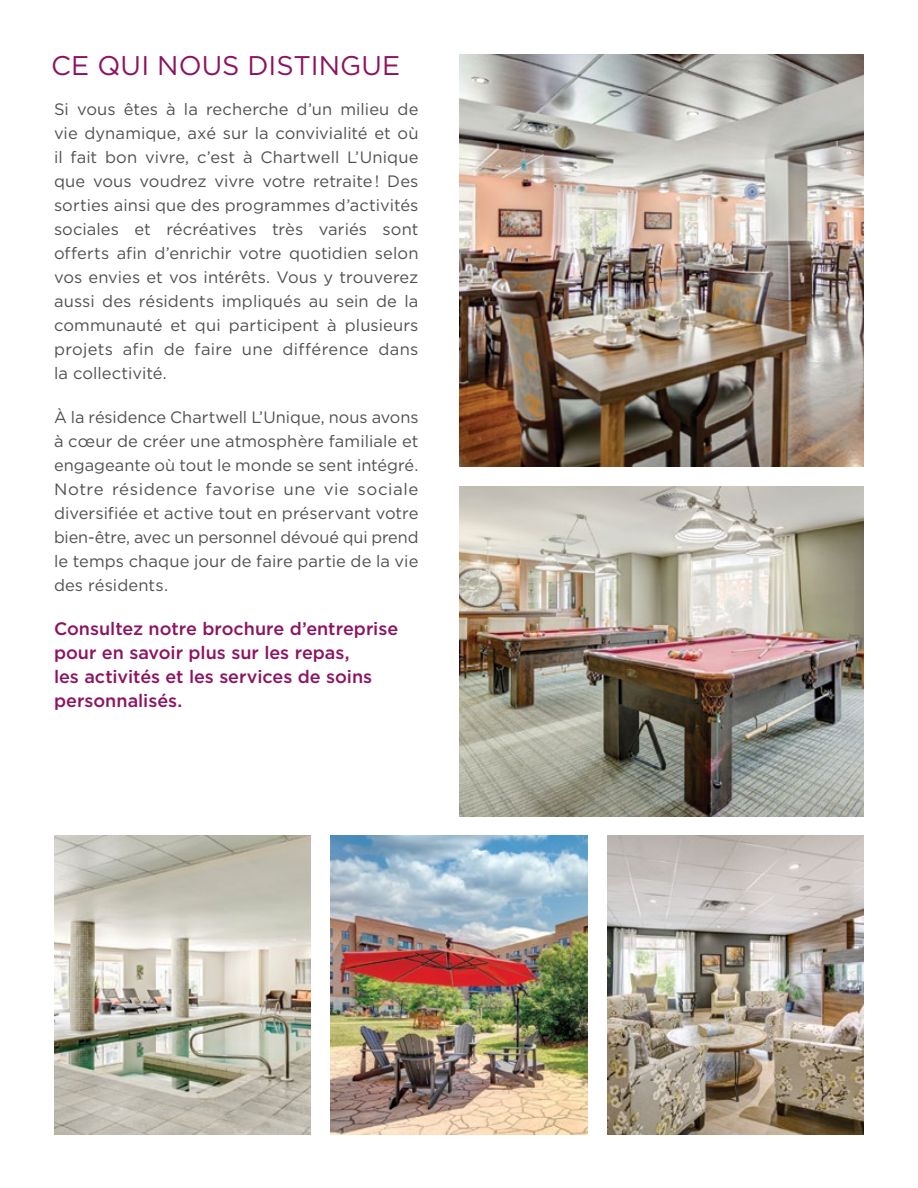
<style>
.page{position:relative;width:918px;height:1188px;background:#fff}
.page>*{position:absolute;margin:0;border:0;box-sizing:border-box;transform-origin:0 0}
.t1{font:27px "Gotham HTF";letter-spacing:.005em;color:#8d1360}
.t2{font:500 18px/24px "Gotham HTF";color:#8d1360}
.t3{font:16.5px/24px "Gotham HTF";letter-spacing:.01em;color:#534f53;text-align:justify}
</style>
<div class="page">
<img style="left:459px;top:54px;width:405px;height:413px">
<img style="left:459px;top:486px;width:405px;height:330px">
<img style="left:54px;top:836px;width:256px;height:298px">
<img style="left:331px;top:836px;width:256px;height:298px">
<img style="left:608px;top:836px;width:256px;height:298px">
<h1 class="t1" style="left:51px;top:50px;width:351px">CE QUI NOUS DISTINGUE</h1>
<p class="t3" style="left:54px;top:96px;width:366px">Si vous êtes à la recherche d’un milieu de vie dynamique, axé sur la convivialité et où il fait bon vivre, c’est à Chartwell L’Unique que vous voudrez vivre votre retraite ! Des sorties ainsi que des programmes d’activités sociales et récréatives très variés sont offerts afin d’enrichir votre quotidien selon vos envies et vos intérêts. Vous y trouverez aussi des résidents impliqués au sein de la communauté et qui participent à plusieurs projets afin de faire une différence dans la collectivité.</p>
<p class="t3" style="left:54px;top:405px;width:366px">À la résidence Chartwell L’Unique, nous avons à cœur de créer une atmosphère familiale et engageante où tout le monde se sent intégré.<br>Notre résidence favorise une vie sociale diversifiée et active tout en préservant votre bien-être, avec un personnel dévoué qui prend le temps chaque jour de faire partie de la vie des résidents.</p>
<p class="t2" style="left:54px;top:616px;width:346px">Consultez notre brochure d’entreprise pour en savoir plus sur les repas,<br>les activités et les services de soins personnalisés.</p>
</div>
